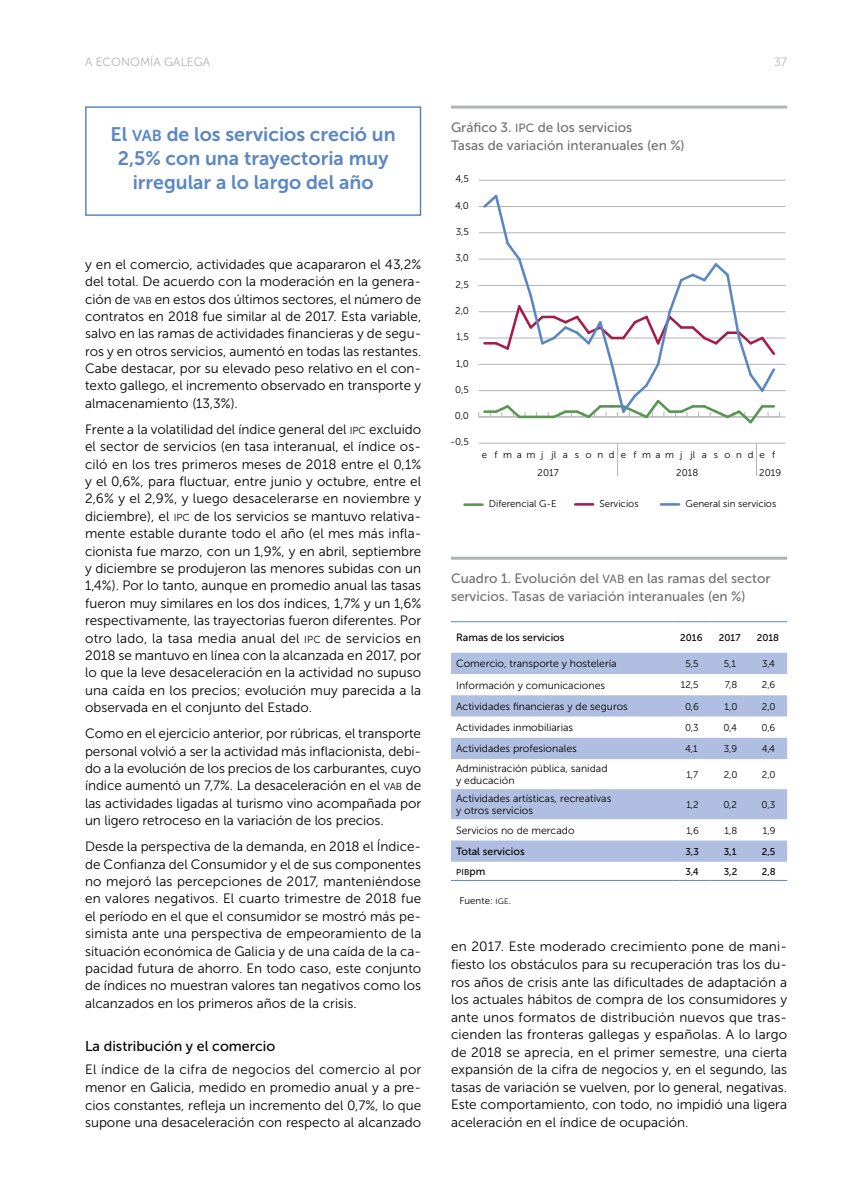
<style>
.page{position:relative;width:851px;height:1191px;background:#fff}
.page>*{position:absolute;margin:0;border:0;box-sizing:border-box;transform-origin:0 0}
.t1{font:19.5px/24px "Museo Sans 700";color:#5a87c3;text-align:center}
.t2{font:14.25px "Museo Sans 500";color:#000}
.t3{font:13.5px/17.4px "Museo Sans 300";color:#000;text-align:justify}
.t4{font:13.5px/18px "Museo Sans 500";color:#6f7070}
.t5{font:12px "Museo Sans 300";color:#b1b4b4}
.t6{font:10.5px/12px "Museo Sans 300";color:#000}
.t7{font:10.5px "Museo Sans 500";color:#000}
.t8{font:9.75px "Museo Sans 300";color:#000}
.t9{font:9.75px "Museo Sans 500";color:#000}
.t10{font:9.75px "Museo Sans 300";letter-spacing:.595em;color:#000}
.t11{font:8.4px "Museo Sans 500";color:#000}
.s1{font-size:15.75px}
.s2{font-size:10.2px}
.s3{font-size:11.85px}
.s4{font-size:10.5px}
.s5{font-size:7.8px}
</style>
<div class="page">
<div style="left:85px;top:106px;width:336px;height:110px;border:2px solid #5a87c3"></div>
<svg style="left:451px;top:652px;width:336px;height:209px;fill:#b0bfe1"></svg>
<hr style="left:451px;top:880px;width:221px;height:1px;background:#5a87c3">
<hr style="left:672px;top:880px;width:38px;height:1px;background:#5a87c3">
<hr style="left:710px;top:880px;width:38px;height:1px;background:#5a87c3">
<hr style="left:748px;top:880px;width:39px;height:1px;background:#5a87c3">
<hr style="left:709px;top:674px;width:2px;height:21px;background:#fff">
<svg style="left:748px;top:674px;width:1px;height:21px"></svg>
<svg style="left:786px;top:674px;width:1px;height:21px"></svg>
<hr style="left:451px;top:621px;width:221px;height:1px;background:#5a87c3">
<hr style="left:672px;top:621px;width:38px;height:1px;background:#5a87c3">
<hr style="left:710px;top:621px;width:38px;height:1px;background:#5a87c3">
<hr style="left:748px;top:621px;width:39px;height:1px;background:#5a87c3">
<hr style="left:451px;top:556px;width:336px;height:3px;background:#b1b4b4">
<hr style="left:451px;top:106px;width:336px;height:3px;background:#b1b4b4">
<hr style="left:478px;top:443px;width:307px;height:1px;background:#b1b4b4">
<hr style="left:478px;top:416px;width:307px;height:1px;background:#b1b4b4">
<hr style="left:478px;top:390px;width:307px;height:1px;background:#b1b4b4">
<hr style="left:478px;top:364px;width:307px;height:1px;background:#b1b4b4">
<hr style="left:478px;top:337px;width:307px;height:1px;background:#b1b4b4">
<hr style="left:478px;top:311px;width:307px;height:1px;background:#b1b4b4">
<hr style="left:478px;top:285px;width:307px;height:1px;background:#b1b4b4">
<hr style="left:478px;top:259px;width:307px;height:1px;background:#b1b4b4">
<hr style="left:478px;top:232px;width:307px;height:1px;background:#b1b4b4">
<hr style="left:478px;top:206px;width:307px;height:1px;background:#b1b4b4">
<hr style="left:478px;top:180px;width:307px;height:1px;background:#b1b4b4">
<svg style="left:478px;top:194px;width:302px;height:230px"></svg>
<hr style="left:464px;top:503px;width:18px;height:3px;background:#579650">
<svg style="left:575px;top:503px;width:18px;height:2px"></svg>
<svg style="left:661px;top:503px;width:18px;height:2px"></svg>
<hr style="left:617px;top:443px;width:1px;height:33px;background:#b1b4b4">
<hr style="left:755px;top:443px;width:1px;height:33px;background:#b1b4b4">
<p class="t5" style="left:85px;top:56px;width:126px">A ECONOMÍA GALEGA</p>
<p class="t5" style="left:774px;top:56px;width:14px">37</p>
<h1 class="t1" style="left:111px;top:122px;width:286px">El <span class="s1">vab</span> de los servicios creció un<br>2,5% con una trayectoria muy irregular a lo largo del año</h1>
<p class="t3" style="left:85px;top:256px;width:338px">y en el comercio, actividades que acapararon el 43,2% del total. De acuerdo con la moderación en la genera&shy;ción de <span class="s2">VAB</span> en estos dos últimos sectores, el número de contratos en 2018 fue similar al de 2017. Esta variable, salvo en las ramas de actividades financieras y de segu&shy;ros y en otros servicios, aumentó en todas las restantes.<br>Cabe destacar, por su elevado peso relativo en el con&shy;texto gallego, el incremento observado en transporte y almacenamiento (13,3%).</p>
<p class="t3" style="left:85px;top:420px;width:338px">Frente a la volatilidad del índice general del <span class="s2">IPC</span> excluido el sector de servicios (en tasa interanual, el índice os&shy;ciló en los tres primeros meses de 2018 entre el 0,1% y el 0,6%, para fluctuar, entre junio y octubre, entre el 2,6% y el 2,9%, y luego desacelerarse en noviembre y diciembre), el <span class="s2">IPC</span> de los servicios se mantuvo relativa&shy;mente estable durante todo el año (el mes más infla&shy;cionista fue marzo, con un 1,9%, y en abril, septiembre y diciembre se produjeron las menores subidas con un 1,4%). Por lo tanto, aunque en promedio anual las tasas fueron muy similares en los dos índices, 1,7% y un 1,6% respectivamente, las trayectorias fueron diferentes. Por otro lado, la tasa media anual del <span class="s2">IPC</span> de servicios en 2018 se mantuvo en línea con la alcanzada en 2017, por lo que la leve desaceleración en la actividad no supuso una caída en los precios; evolución muy parecida a la observada en el conjunto del Estado.</p>
<p class="t3" style="left:85px;top:725px;width:337px">Como en el ejercicio anterior, por rúbricas, el transporte personal volvió a ser la actividad más inflacionista, debi&shy;do a la evolución de los precios de los carburantes, cuyo índice aumentó un 7,7%. La desaceleración en el <span class="s2">VAB</span> de las actividades ligadas al turismo vino acompañada por un ligero retroceso en la variación de los precios.</p>
<p class="t3" style="left:85px;top:838px;width:338px">Desde la perspectiva de la demanda, en 2018 el Índice&shy;de Confianza del Consumidor y el de sus componentes no mejoró las percepciones de 2017, manteniéndose en valores negativos. El cuarto trimestre de 2018 fue el período en el que el consumidor se mostró más pe&shy;simista ante una perspectiva de empeoramiento de la situación económica de Galicia y de una caída de la ca&shy;pacidad futura de ahorro. En todo caso, este conjunto de índices no muestran valores tan negativos como los alcanzados en los primeros años de la crisis.</p>
<p class="t2" style="left:85px;top:1037px;width:192px">La distribución y el comercio</p>
<p class="t3" style="left:85px;top:1061px;width:338px">El índice de la cifra de negocios del comercio al por menor en Galicia, medido en promedio anual y a pre&shy;cios constantes, refleja un incremento del 0,7%, lo que supone una desaceleración con respecto al alcanzado</p>
<p class="t4" style="left:451px;top:118px;width:235px">Gráfico 3. <span class="s3">IPC</span> de los servicios<br>Tasas de variación interanuales (en %)</p>
<p class="t8" style="left:455px;top:174px;width:15px">4,5</p>
<p class="t8" style="left:455px;top:200px;width:15px">4,0</p>
<p class="t8" style="left:456px;top:226px;width:15px">3,5</p>
<p class="t8" style="left:455px;top:253px;width:15px">3,0</p>
<p class="t8" style="left:455px;top:279px;width:15px">2,5</p>
<p class="t8" style="left:455px;top:305px;width:15px">2,0</p>
<p class="t8" style="left:456px;top:332px;width:14px">1,5</p>
<p class="t8" style="left:456px;top:358px;width:14px">1,0</p>
<p class="t8" style="left:455px;top:384px;width:15px">0,5</p>
<p class="t8" style="left:455px;top:410px;width:16px">0,0</p>
<p class="t8" style="left:450px;top:437px;width:20px">-0,5</p>
<p class="t10" style="left:481px;top:449px;width:295px">e fmamj jlasonde fmamj jlasonde f</p>
<p class="t8" style="left:537px;top:467px;width:23px">2017</p>
<p class="t8" style="left:676px;top:467px;width:24px">2018</p>
<p class="t8" style="left:759px;top:467px;width:23px">2019</p>
<p class="t8" style="left:489px;top:498px;width:69px">Diferencial G-E</p>
<p class="t8" style="left:599px;top:498px;width:41px">Servicios</p>
<p class="t8" style="left:685px;top:498px;width:92px">General sin servicios</p>
<p class="t4" style="left:451px;top:569px;width:321px">Cuadro 1. Evolución del <span class="s3">VAB</span> en las ramas del sector servicios. Tasas de variación interanuales (en %)</p>
<p class="t7" style="left:456px;top:632px;width:110px">Ramas de los servicios</p>
<p class="t9" style="left:680px;top:632px;width:24px">2016</p>
<p class="t9" style="left:718px;top:632px;width:23px">2017</p>
<p class="t9" style="left:756px;top:632px;width:24px">2018</p>
<p class="t6" style="left:456px;top:658px;width:162px">Comercio, transporte y hostelería</p>
<p class="t8" style="left:685px;top:658px;width:15px">5,5</p>
<p class="t8" style="left:723px;top:658px;width:14px">5,1</p>
<p class="t8" style="left:762px;top:658px;width:14px">3,4</p>
<p class="t6" style="left:456px;top:679px;width:150px">Información y comunicaciones</p>
<p class="t8" style="left:680px;top:679px;width:19px">12,5</p>
<p class="t8" style="left:724px;top:679px;width:14px">7,8</p>
<p class="t8" style="left:761px;top:679px;width:15px">2,6</p>
<p class="t6" style="left:456px;top:700px;width:173px">Actividades financieras y de seguros</p>
<p class="t8" style="left:685px;top:701px;width:15px">0,6</p>
<p class="t8" style="left:724px;top:701px;width:14px">1,0</p>
<p class="t8" style="left:761px;top:701px;width:15px">2,0</p>
<p class="t6" style="left:456px;top:721px;width:119px">Actividades inmobiliarias</p>
<p class="t8" style="left:685px;top:722px;width:15px">0,3</p>
<p class="t8" style="left:723px;top:722px;width:15px">0,4</p>
<p class="t8" style="left:761px;top:722px;width:15px">0,6</p>
<p class="t6" style="left:456px;top:743px;width:122px">Actividades profesionales</p>
<p class="t8" style="left:685px;top:743px;width:14px">4,1</p>
<p class="t8" style="left:723px;top:743px;width:15px">3,9</p>
<p class="t8" style="left:761px;top:743px;width:15px">4,4</p>
<p class="t6" style="left:456px;top:762px;width:153px">Administración pública, sanidad y educación</p>
<p class="t8" style="left:686px;top:769px;width:13px">1,7</p>
<p class="t8" style="left:723px;top:769px;width:15px">2,0</p>
<p class="t8" style="left:761px;top:769px;width:15px">2,0</p>
<p class="t6" style="left:456px;top:792px;width:157px">Actividades artísticas, recreativas y otros servicios</p>
<p class="t8" style="left:686px;top:799px;width:14px">1,2</p>
<p class="t8" style="left:723px;top:799px;width:15px">0,2</p>
<p class="t8" style="left:761px;top:799px;width:15px">0,3</p>
<p class="t6" style="left:456px;top:824px;width:120px">Servicios no de mercado</p>
<p class="t8" style="left:686px;top:825px;width:14px">1,6</p>
<p class="t8" style="left:724px;top:825px;width:14px">1,8</p>
<p class="t8" style="left:762px;top:825px;width:14px">1,9</p>
<p class="t7" style="left:456px;top:845px;width:70px">Total servicios</p>
<p class="t9" style="left:685px;top:846px;width:15px">3,3</p>
<p class="t9" style="left:723px;top:846px;width:14px">3,1</p>
<p class="t9" style="left:761px;top:846px;width:15px">2,5</p>
<p class="t11" style="left:456px;top:868px;width:31px">PIB<span class="s4">pm</span></p>
<p class="t9" style="left:685px;top:866px;width:15px">3,4</p>
<p class="t9" style="left:723px;top:866px;width:15px">3,2</p>
<p class="t9" style="left:761px;top:866px;width:15px">2,8</p>
<p class="t8" style="left:459px;top:895px;width:53px">Fuente: <span class="s5">IGE</span> .</p>
<p class="t3" style="left:451px;top:938px;width:338px">en 2017. Este moderado crecimiento pone de mani&shy;fiesto los obstáculos para su recuperación tras los du&shy;ros años de crisis ante las dificultades de adaptación a los actuales hábitos de compra de los consumidores y ante unos formatos de distribución nuevos que tras&shy;cienden las fronteras gallegas y españolas. A lo largo de 2018 se aprecia, en el primer semestre, una cierta expansión de la cifra de negocios y, en el segundo, las tasas de variación se vuelven, por lo general, negativas.<br>Este comportamiento, con todo, no impidió una ligera aceleración en el índice de ocupación.</p>
</div>
